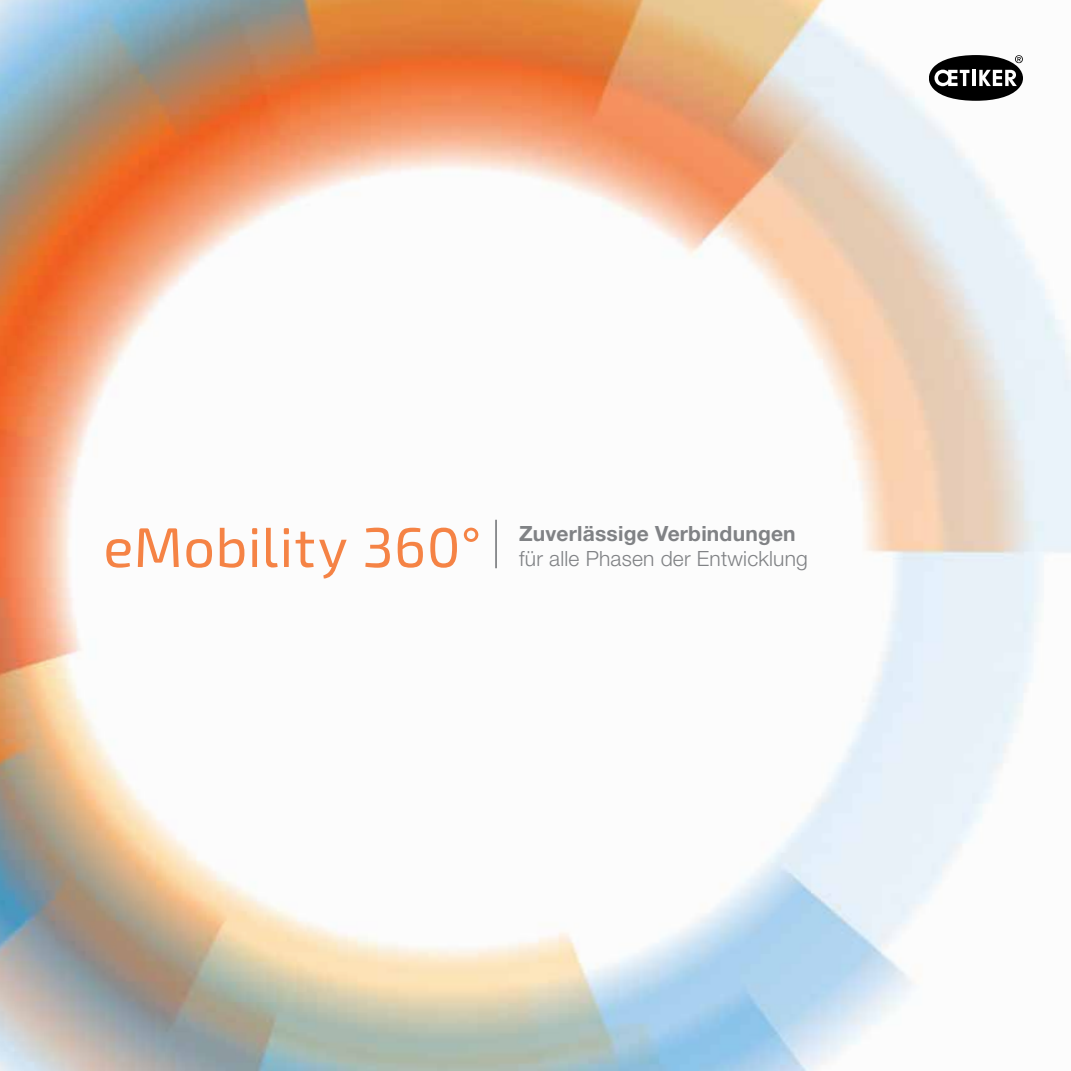
<style>
.page{position:relative;width:1071px;height:1071px;background:#fff}
.page>*{position:absolute;margin:0;border:0;box-sizing:border-box;transform-origin:0 0}
.t1{font:56px "Exo 2";letter-spacing:.01em;color:#f58345}
.t2{font:300 21px "Helvetica Neue LTW1 G";letter-spacing:.01em;color:#808285}
.t3{font:700 21px "Helvetica Neue LTW1 G";letter-spacing:.01em;color:#808285}
</style>
<div class="page">
<img style="left:1px;top:0;width:1069px;height:1071px">
<svg style="left:929px;top:55px;width:94px;height:46px"></svg>
<hr style="left:495px;top:520px;width:2px;height:48px;background:#808285">
<h1 class="t1" style="left:103px;top:508px;width:379px">eMobility 360°</h1>
<p class="t3" style="left:519px;top:520px;width:278px">Zuverlässige Verbindungen</p>
<p class="t2" style="left:519px;top:545px;width:290px">für alle Phasen der Entwicklung</p>
</div>
